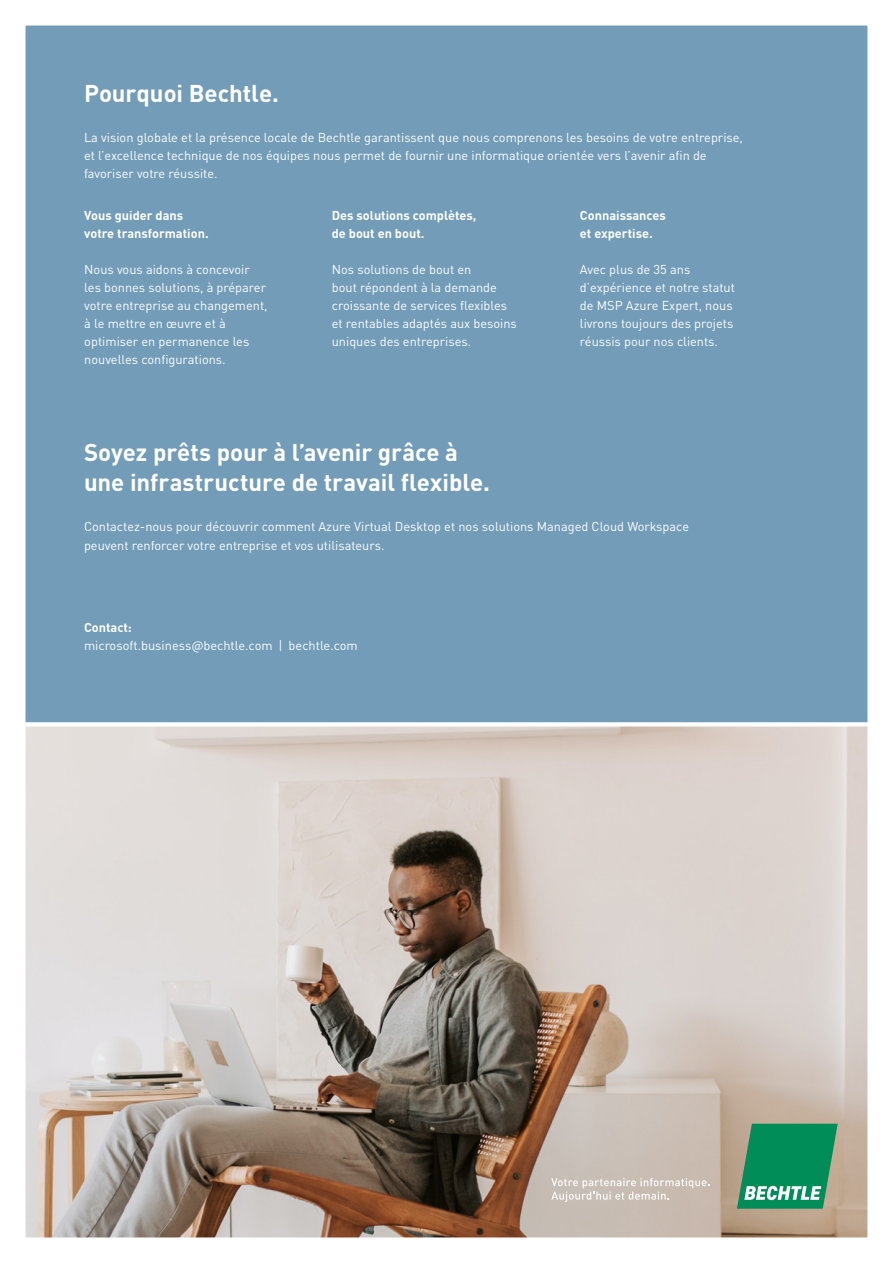
<style>
.page{position:relative;width:893px;height:1263px;background:#fff}
.page>*{position:absolute;margin:0;border:0;box-sizing:border-box;transform-origin:0 0}
.t1{font:700 24px/30px "Bechtle DIN";letter-spacing:-.005em;color:#fff}
.t2{font:12.75px/18px "Bechtle DIN";color:#fff}
.t3{font:700 12.75px/18px "Bechtle DIN";color:#fff}
</style>
<div class="page">
<div style="left:0;top:0;width:893px;height:723px;background:#729cb8"></div>
<img style="left:27px;top:726px;width:839px;height:510px">
<div style="left:0;top:0;width:893px;height:1263px;border:26px solid #fff"></div>
<svg style="left:11px;top:722px;width:882px;height:4px"></svg>
<svg style="left:737px;top:1124px;width:101px;height:85px;background:#2f986c"></svg>
<svg style="left:551px;top:1178px;width:159px;height:24px;background:#d0c7bf"></svg>
<h2 class="t1" style="left:84px;top:76px;width:196px">Pourquoi Bechtle.</h2>
<p class="t2" style="left:84px;top:127px;width:660px">La vision globale et la présence locale de Bechtle garantissent que nous comprenons les besoins de votre entreprise, et l’excellence technique de nos équipes nous permet de fournir une informatique orientée vers l’avenir afin de favoriser votre réussite.</p>
<p class="t3" style="left:84px;top:205px;width:126px">Vous guider dans votre transformation.</p>
<p class="t2" style="left:84px;top:259px;width:185px">Nous vous aidons à concevoir les bonnes solutions, à préparer votre entreprise au changement, à le mettre en œuvre et à optimiser en permanence les nouvelles configurations.</p>
<p class="t3" style="left:332px;top:205px;width:146px">Des solutions complètes, de bout en bout.</p>
<p class="t2" style="left:332px;top:259px;width:187px">Nos solutions de bout en<br>bout répondent à la demande croissante de services flexibles et rentables adaptés aux besoins uniques des entreprises.</p>
<h2 class="t1" style="left:84px;top:435px;width:408px">Soyez prêts pour à l’avenir grâce à une infrastructure de travail flexible.</h2>
<p class="t3" style="left:580px;top:205px;width:87px">Connaissances et expertise.</p>
<p class="t2" style="left:580px;top:259px;width:157px">Avec plus de 35 ans d’expérience et notre statut de MSP Azure Expert, nous livrons toujours des projets réussis pour nos clients.</p>
<p class="t2" style="left:84px;top:517px;width:607px">Contactez-nous pour découvrir comment Azure Virtual Desktop et nos solutions Managed Cloud Workspace peuvent renforcer votre entreprise et vos utilisateurs.</p>
<p class="t3" style="left:84px;top:617px;width:49px">Contact:</p>
<p class="t2" style="left:84px;top:635px;width:275px">microsoft.business@bechtle.com | bechtle.com</p>
</div>
